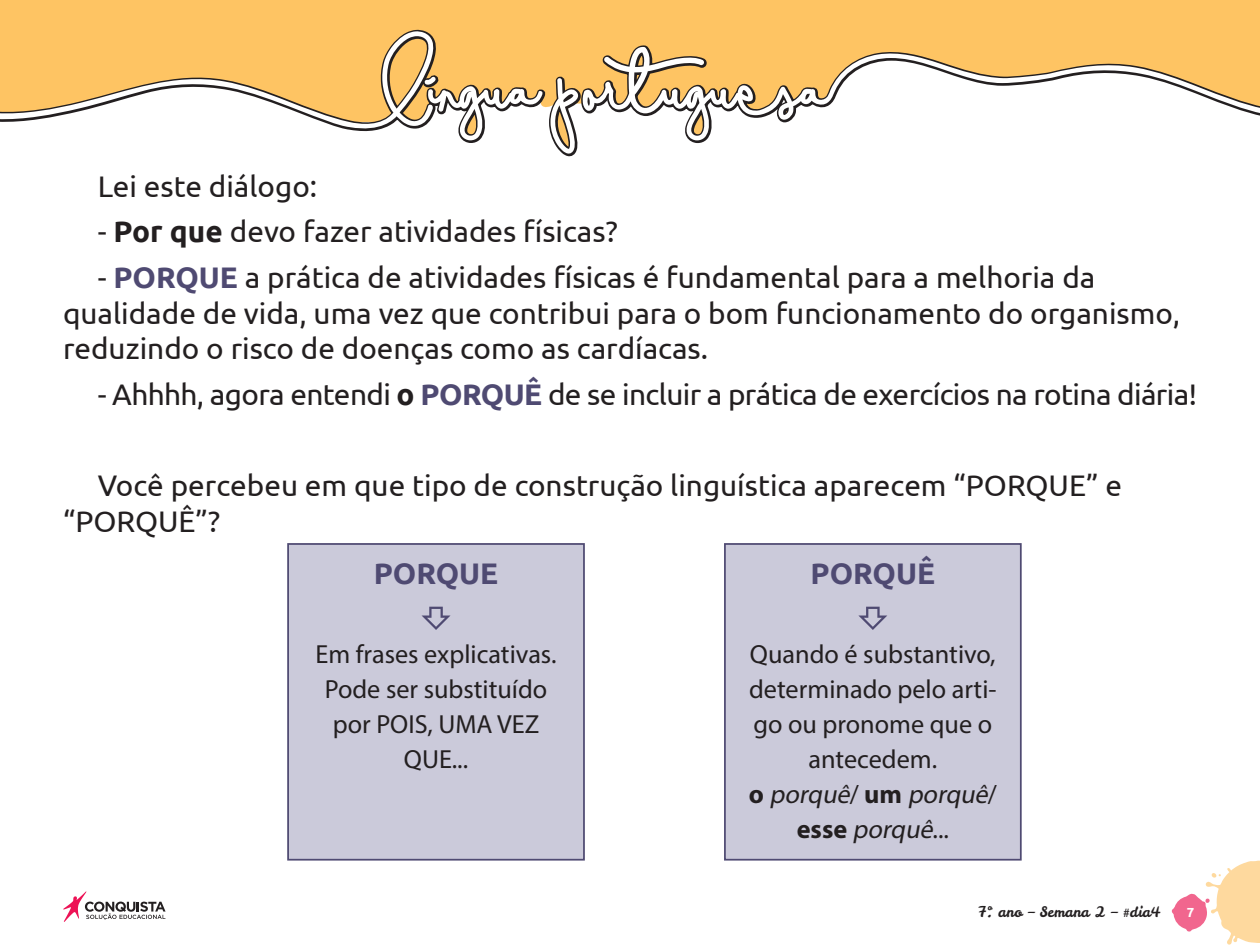
<style>
.page{position:relative;width:1260px;height:945px;background:#fff}
.page>*{position:absolute;margin:0;border:0;box-sizing:border-box;transform-origin:0 0}
.t1{font:29.75px/35.7px "Ubuntu";color:#231f20}
.t2{font:29.75px "Ubuntu";letter-spacing:-.02em;color:#231f20}
.t3{font:700 29.75px "Ubuntu";color:#4f4a72}
.t4{font:26.25px/35px "Myriad Pro";color:#231f20;text-align:center}
.t5{font:14.35px "Leckerli One";color:#231f20}
.t6{font:700 13.12px "Ubuntu";color:#fff}
.s1{font-weight:700}
.s2{font-weight:700;color:#4f4a72}
.s3{font-style:italic}
</style>
<div class="page">
<svg style="left:1172px;top:861px;width:88px;height:84px"></svg>
<svg style="left:63px;top:891px;width:103px;height:31px"></svg>
<svg style="left:0;top:0;width:1260px;height:157px"></svg>
<svg style="left:0;top:31px;width:1260px;height:123px"></svg>
<div style="left:724px;top:543px;width:298px;height:318px;background:#cbcada;border:2px solid #4f4a72"></div>
<div style="left:287px;top:543px;width:298px;height:318px;background:#cbcada;border:2px solid #4f4a72"></div>
<svg style="left:422px;top:607px;width:29px;height:23px"></svg>
<svg style="left:858px;top:607px;width:29px;height:23px"></svg>
<p class="t1" style="left:98px;top:167px;width:221px">Lei este diálogo:</p>
<p class="t1" style="left:98px;top:213px;width:522px">- <span class="s1">Por que</span> devo fazer atividades físicas?</p>
<p class="t1" style="left:63px;top:259px;width:1119px;text-indent:35px">- <span class="s2">PORQUE</span> a prática de atividades físicas é fundamental para a melhoria da qualidade de vida, uma vez que contribui para o bom funcionamento do organismo, reduzindo o risco de doenças como as cardíacas.</p>
<p class="t2" style="left:98px;top:376px;width:1101px">- Ahhhh, agora entendi <span class="s1">o</span> <span class="s2">PORQUÊ</span> de se incluir a prática de exercícios na rotina diária!</p>
<p class="t1" style="left:63px;top:467px;width:1061px;text-indent:35px">Você percebeu em que tipo de construção linguística aparecem “PORQUE” e “PORQUÊ”?</p>
<p class="t3" style="left:374px;top:556px;width:126px">PORQUE</p>
<p class="t3" style="left:811px;top:556px;width:126px">PORQUÊ</p>
<p class="t4" style="left:316px;top:636px;width:242px">Em frases explicativas.<br>Pode ser substituído por POIS, UMA VEZ<br>QUE...</p>
<p class="t4" style="left:749px;top:636px;width:249px">Quando é substantivo, determinado pelo arti&shy;go ou pronome que o antecedem.<br><span class="s1">o</span> <span class="s3">porquê</span>/ <span class="s1">u m</span> <span class="s3">porquê</span>/ <span class="s1">esse</span> <span class="s3">porquê</span>. . .</p>
<p class="t5" style="left:978px;top:903px;width:184px">7º. ano – Semana 2 – #dia4</p>
<p class="t6" style="left:1187px;top:905px;width:9px">7</p>
</div>
